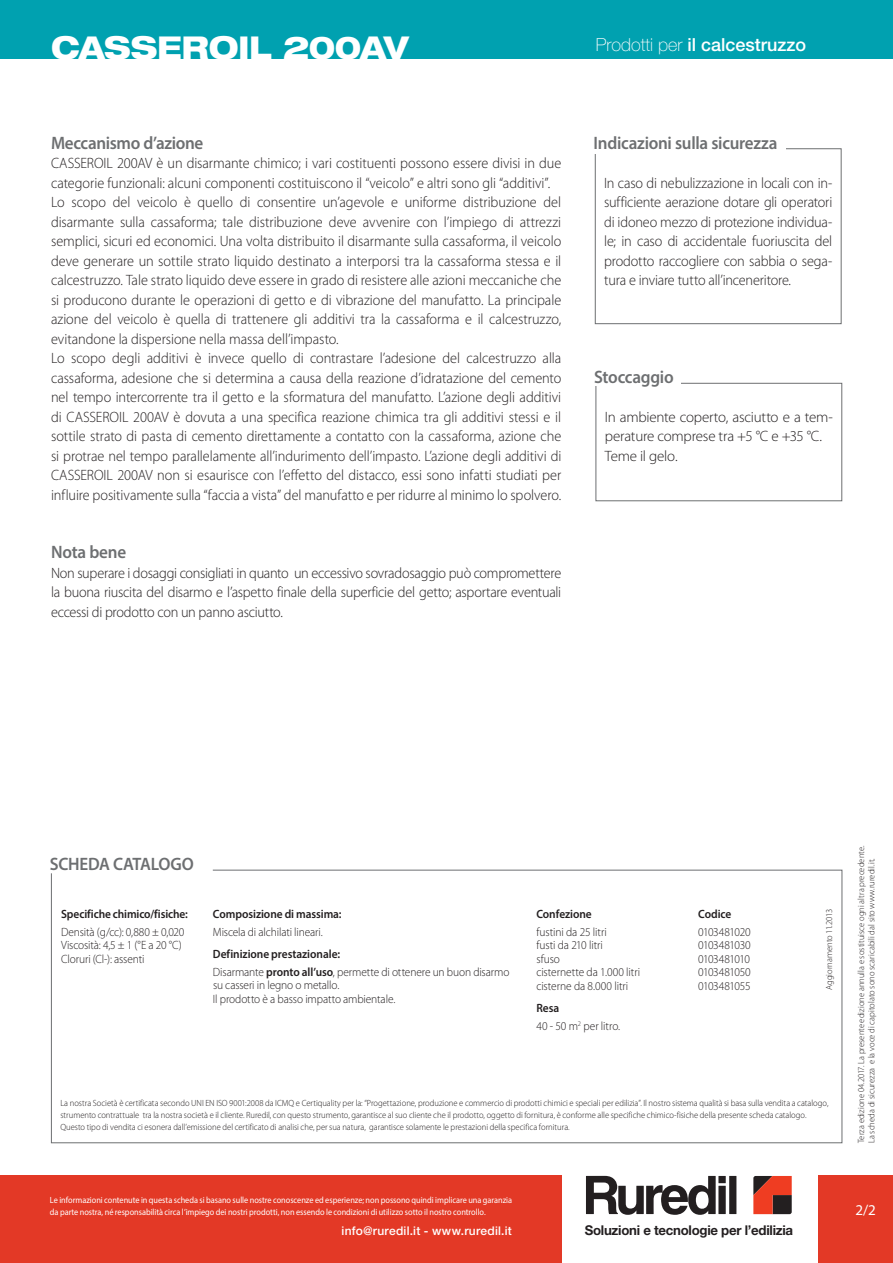
<style>
.page{position:relative;width:893px;height:1263px;background:#fff}
.page>*{position:absolute;margin:0;border:0;box-sizing:border-box;transform-origin:0 0}
.t1{font:800 expanded 31.5px "Helvetica Neue LT Std";letter-spacing:-.015em;color:#fff;scale:.95 1}
.t2{font:600 18px "Myriad Pro";letter-spacing:-.015em;color:#6d6f71;scale:.95 1}
.t3{font:500 18px "Helvetica Neue LT Std";color:#fff}
.t4{font:300 15px/19.5px "Myriad Pro";letter-spacing:-.005em;color:#231f20;text-align:justify;scale:.95 1}
.t5{font:300 15px/19.5px "Myriad Pro";letter-spacing:-.005em;color:#231f20}
.t6{font:15px "Myriad Pro";color:#fff}
.t7{font:700 13.5px "Helvetica Neue LT Std";letter-spacing:-.02em;color:#231f20}
.t8{font:300 12px/13.5px "Myriad Pro";letter-spacing:-.01em;color:#231f20;scale:.95 1}
.t9{font:600 12px "Myriad Pro";letter-spacing:-.005em;color:#231f20;scale:.95 1}
.t10{font:500 12px "Helvetica Neue LT Std";letter-spacing:.02em;color:#fff}
.t11{font:300 9px/12px "Myriad Pro";color:#231f20;scale:.95 1}
.t12{font:9px/12px "Myriad Pro";letter-spacing:-.005em;color:#fff;scale:.92 1}
.s1{font-weight:100}
.s2{font-weight:600}
</style>
<div class="page">
<svg style="left:51px;top:869px;width:792px;height:274px"></svg>
<div style="left:0;top:0;width:893px;height:59px;background:#00a1b0"></div>
<div style="left:0;top:1176px;width:561px;height:87px;background:#e33926"></div>
<div style="left:819px;top:1176px;width:74px;height:87px;background:#e33926"></div>
<div style="left:718px;top:1176px;width:8px;height:7px;background:#231f20"></div>
<div style="left:718px;top:1186px;width:8px;height:28px;background:#231f20"></div>
<div style="left:729px;top:1176px;width:7px;height:38px;background:#231f20"></div>
<svg style="left:586px;top:1176px;width:130px;height:39px"></svg>
<svg style="left:753px;top:1176px;width:39px;height:38px"></svg>
<div style="left:595px;top:148px;width:246px;height:176px;border:1px solid #6d6f71"></div>
<div style="left:594px;top:129px;width:192px;height:24px;background:#fff"></div>
<div style="left:595px;top:383px;width:247px;height:118px;border:1px solid #6d6f71"></div>
<div style="left:594px;top:361px;width:86px;height:25px;background:#fff"></div>
<h1 class="t1" style="left:51px;top:30px;width:378px">CASSEROIL 200AV</h1>
<p class="t3" style="left:596px;top:34px;width:212px"><span class="s1">Prodotti per</span> il calcestruzzo</p>
<p class="t2" style="left:51px;top:136px;width:162px">Meccanismo d’azione</p>
<p class="t4" style="left:51px;top:155px;width:539px;text-align:left">CASSEROIL 200AV è un disarmante chimico; i vari costituenti possono essere divisi in due categorie funzionali: alcuni componenti costituiscono il “veicolo” e altri sono gli “additivi”.<br>Lo scopo del veicolo è quello di consentire un’agevole e uniforme distribuzione del disarmante sulla cassaforma; tale distribuzione deve avvenire con l’impiego di attrezzi semplici, sicuri ed economici. Una volta distribuito il disarmante sulla cassaforma, il veicolo deve generare un sottile strato liquido destinato a interporsi tra la cassaforma stessa e il calcestruzzo. Tale strato liquido deve essere in grado di resistere alle azioni meccaniche che si producono durante le operazioni di getto e di vibrazione del manufatto. La principale azione del veicolo è quella di trattenere gli additivi tra la cassaforma e il calcestruzzo, evitandone la dispersione nella massa dell’impasto.<br>Lo scopo degli additivi è invece quello di contrastare l’adesione del calcestruzzo alla cassaforma, adesione che si determina a causa della reazione d’idratazione del cemento nel tempo intercorrente tra il getto e la sformatura del manufatto. L’azione degli additivi di CASSEROIL 200AV è dovuta a una specifica reazione chimica tra gli additivi stessi e il sottile strato di pasta di cemento direttamente a contatto con la cassaforma, azione che si protrae nel tempo parallelamente all’indurimento dell’impasto. L’azione degli additivi di CASSEROIL 200AV non si esaurisce con l’effetto del distacco, essi sono infatti studiati per influire positivamente sulla “faccia a vista” del manufatto e per ridurre al minimo lo spolvero.</p>
<p class="t2" style="left:51px;top:545px;width:81px">Nota bene</p>
<p class="t4" style="left:51px;top:564px;width:539px">Non superare i dosaggi consigliati in quanto un eccessivo sovradosaggio può compromettere la buona riuscita del disarmo e l’aspetto finale della superficie del getto; asportare eventuali eccessi di prodotto con un panno asciutto.</p>
<p class="t2" style="left:594px;top:136px;width:195px">Indicazioni sulla sicurezza</p>
<p class="t4" style="left:604px;top:174px;width:242px">In caso di nebulizzazione in locali con in&shy;sufficiente aerazione dotare gli operatori di idoneo mezzo di protezione individua&shy;le; in caso di accidentale fuoriuscita del prodotto raccogliere con sabbia o sega&shy;tura e inviare tutto all’inceneritore.</p>
<p class="t2" style="left:594px;top:370px;width:85px">Stoccaggio</p>
<p class="t5" style="left:605px;top:408px;width:230px">In ambiente coperto, asciutto e a tem&shy;perature comprese tra +5 °C e +35 °C.<br>Teme il gelo.</p>
<p class="t2" style="left:50px;top:857px;width:153px">SCHEDA CATALOGO</p>
<p class="t9" style="left:61px;top:909px;width:135px">Specifiche chimico/fisiche:</p>
<p class="t8" style="left:61px;top:926px;width:131px">Densità (g/cc): 0,880 ± 0,020<br>Viscosità: 4,5 ± 1 (°E a 20 °C)<br>Cloruri (Cl -): assenti</p>
<p class="t9" style="left:213px;top:909px;width:137px">Composizione di massima:</p>
<p class="t8" style="left:213px;top:926px;width:117px">Miscela di alchilati lineari.</p>
<p class="t8" style="left:213px;top:946px;width:314px;line-height:17.7px"><span class="s2">Definizione prestazionale:<br></span>Disarmante <span class="s2">pronto all’uso</span>, permette di ottenere un buon disarmo</p>
<p class="t8" style="left:213px;top:979px;width:193px">su casseri in legno o metallo.<br>Il prodotto è a basso impatto ambientale.</p>
<p class="t9" style="left:536px;top:909px;width:60px">Confezione</p>
<p class="t8" style="left:536px;top:926px;width:111px">fustini da 25 litri<br>fusti da 210 litri<br>sfuso<br>cisternette da 1.000 litri cisterne da 8.000 litri</p>
<p class="t8" style="left:536px;top:1000px;width:90px;line-height:17.7px"><span class="s2">Resa<br></span>40 - 50 m<sup>2</sup> per litro.</p>
<p class="t9" style="left:698px;top:909px;width:36px">Codice</p>
<p class="t8" style="left:698px;top:926px;width:57px;text-align:justify">0103481020<br>0103481030<br>0103481010<br>0103481050<br>0103481055</p>
<p class="t11" style="left:824px;top:990px;width:87px;rotate:-90deg">Aggiornamento 11.2013</p>
<p class="t11" style="left:60px;top:1098px;width:810px">La nostra Società è certificata secondo UNI EN ISO 9001:2008 da ICMQ e Certiquality per la: “Progettazione, produzione e commercio di prodotti chimici e speciali per edilizia”. Il nostro sistema qualità si basa sulla vendita a catalogo, strumento contrattuale tra la nostra società e il cliente. Ruredil, con questo strumento, garantisce al suo cliente che il prodotto, oggetto di fornitura, è conforme alle specifiche chimico-fisiche della presente scheda catalogo.<br>Questo tipo di vendita ci esonera dall’emissione del certificato di analisi che, per sua natura, garantisce solamente le prestazioni della specifica fornitura.</p>
<p class="t12" style="left:50px;top:1194px;width:504px">Le informazioni contenute in questa scheda si basano sulle nostre conoscenze ed esperienze; non possono quindi implicare una garanzia da parte nostra, né responsabilità circa l’impiego dei nostri prodotti, non essendo le condizioni di utilizzo sotto il nostro controllo.</p>
<p class="t10" style="left:342px;top:1224px;width:172px">info@ruredil.it - www.ruredil.it</p>
<p class="t7" style="left:585px;top:1225px;width:210px">Soluzioni e tecnologie per l’edilizia</p>
<p class="t11" style="left:857px;top:1143px;width:315px;line-height:10.5px;rotate:-90deg">Terza edizione 04.2017. La presente edizione annulla e sostituisce ogni altra precedente.<br>La scheda di sicurezza e la voce di capitolato sono scaricabili dal sito www.ruredil.it.</p>
<p class="t6" style="left:856px;top:1204px;width:22px">2/2</p>
</div>
